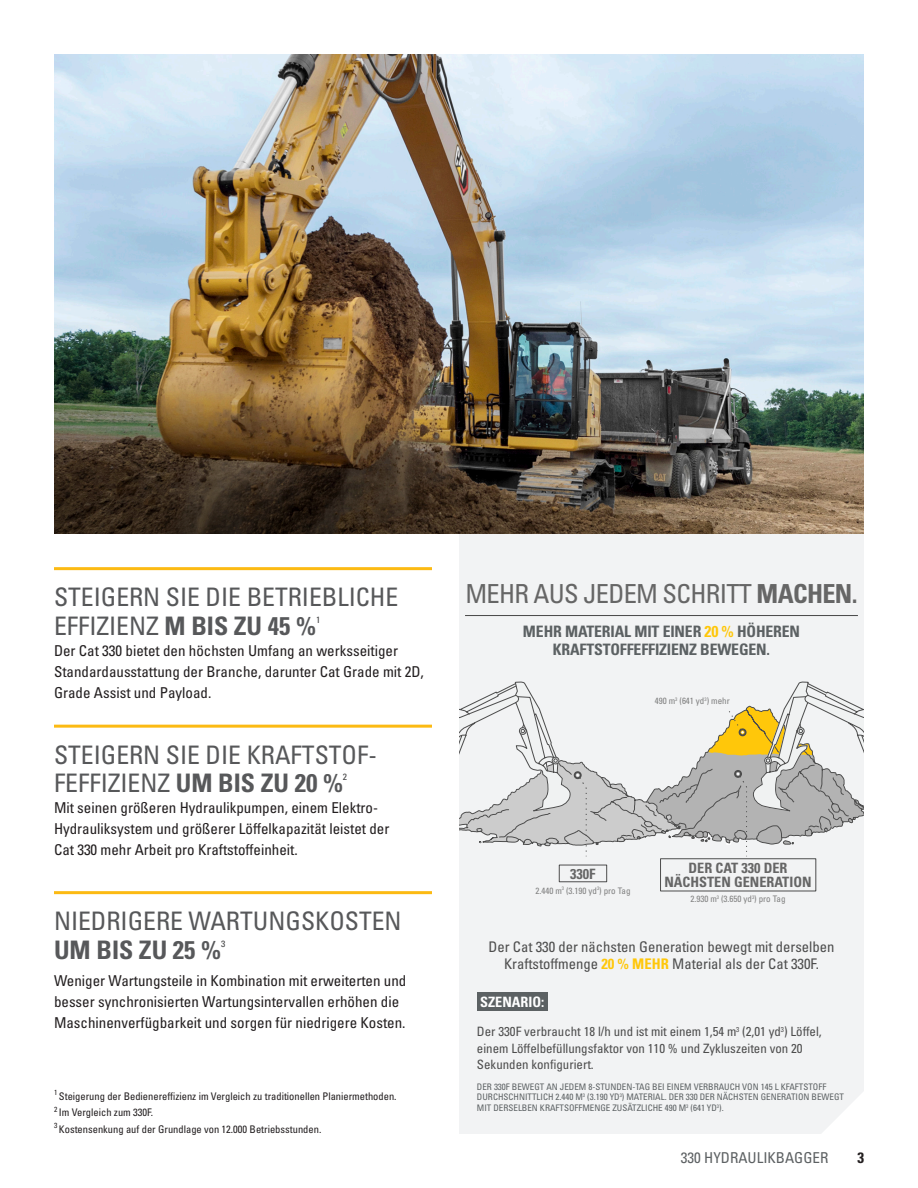
<style>
.page{position:relative;width:918px;height:1188px;background:#fff}
.page>*{position:absolute;margin:0;border:0;box-sizing:border-box;transform-origin:0 0}
.Get_More_-_19_pt_reg{font:condensed 26.25px "Univers LTCYR 57";letter-spacing:-.025em;color:#666}
.Headline_gray_with_y{font:condensed 25.5px/28.5px "Univers LTCYR 57";color:#57585a}
.Headline_gray-BF{font:25.5px "Univers LTCYR 67 Bold Cond";color:#57585a}
.Move_More_subhead-10{font:15.75px/17.2px "Univers LTCYR 67 Bold Cond";letter-spacing:-.01em;color:#5c6163;text-align:center}
.Body_copy{font:condensed 15px/21px "Univers LTCYR 57";color:#231f20}
.t1{font:condensed 15px "Univers LTCYR 57";color:#5d6163}
.t2{font:15px "Univers LTCYR 67 Bold Cond";color:#231f20}
.The_Next_Generation{font:condensed 14.7px/16.5px "Univers LTCYR 57";color:#4d4d4d;text-align:center}
._9_5_Bold{font:14.25px/13.5px "Univers LTCYR 67 Bold Cond";color:#666;text-align:center}
.Scenario{font:14.25px "Univers LTCYR 67 Bold Cond";color:#fff}
.Body_8_6_pt_gray{font:condensed 12.9px/16.2px "Univers LTCYR 57";color:#4d4d4d}
.Body_copy_footnotes{font:condensed 10.5px "Univers LTCYR 57";color:#231f20}
.Headline_gray_with_y-2{font:condensed 9.15px "Univers LTCYR 57";color:#3e3e3f;scale:1.05 1}
.Headline_gray-BF-2{font:condensed 9.15px "Univers LTCYR 57";color:#3e3e3f;scale:1.05 1}
.Disclaimer_-_6_pt{font:condensed 9px/10.5px "Univers LTCYR 57";color:#5c6163}
._6_pt_measurements{font:condensed 9px "Univers LTCYR 57";color:#808080}
.Body_copy_footnotes-2{font:condensed 7.35px "Univers LTCYR 57";color:#231f20}
.s1{font-family:"Univers LTCYR 67 Bold Cond";font-stretch:normal}
.s2{color:#ffc70a}
.s3{font-family:"Univers LTCYR 67 Bold Cond";font-stretch:normal;color:#ffc70a}
</style>
<div class="page">
<div style="left:459px;top:534px;width:405px;height:600px;background:#f2f3f4"></div>
<svg style="left:459px;top:681px;width:405px;height:179px"></svg>
<div style="left:559px;top:865px;width:48px;height:17px;border:1px solid #4d4d4d"></div>
<div style="left:660px;top:858px;width:156px;height:33px;border:1px solid #4d4d4d"></div>
<div style="left:477px;top:992px;width:71px;height:19px;background:#5c6163"></div>
<hr style="left:465px;top:615px;width:393px;height:1px;background:#4d4d4d">
<img style="left:54px;top:54px;width:810px;height:237px">
<img style="left:54px;top:291px;width:810px;height:243px">
<hr style="left:54px;top:567px;width:378px;height:3px;background:#fcba13">
<hr style="left:54px;top:725px;width:378px;height:3px;background:#fcba13">
<hr style="left:54px;top:891px;width:378px;height:3px;background:#fcba13">
<p class="Headline_gray_with_y" style="left:54px;top:582px;width:346px">STEIGERN SIE DIE BETRIEBLICHE<br>EFFIZIENZ <span class="s1">M BIS ZU 45 %</span></p>
<p class="Headline_gray_with_y-2" style="left:316px;top:614px;width:6px">1</p>
<p class="Body_copy" style="left:54px;top:639px;width:371px">Der Cat 330 bietet den höchsten Umfang an werksseitiger<br>Standardausstattung der Branche, darunter Cat Grade mit 2D,<br>Grade Assist und Payload.</p>
<p class="Headline_gray_with_y" style="left:54px;top:740px;width:325px">STEIGERN SIE DIE KRAFTSTOF-<br>FEFFIZIENZ <span class="s1">UM BIS ZU 20 %</span></p>
<p class="Headline_gray_with_y-2" style="left:343px;top:771px;width:6px">2</p>
<p class="Body_copy" style="left:54px;top:797px;width:337px">Mit seinen größeren Hydraulikpumpen, einem Elektro-<br>Hydrauliksystem und größerer Löffelkapazität leistet der<br>Cat 330 mehr Arbeit pro Kraftstoffeinheit.</p>
<p class="Headline_gray_with_y" style="left:54px;top:906px;width:349px">NIEDRIGERE WARTUNGSKOSTEN</p>
<p class="Headline_gray-BF" style="left:54px;top:934px;width:169px">UM BIS ZU 25 %</p>
<p class="Headline_gray-BF-2" style="left:221px;top:938px;width:6px">3</p>
<p class="Body_copy" style="left:54px;top:969px;width:354px">Weniger Wartungsteile in Kombination mit erweiterten und besser synchronisierten Wartungsintervallen erhöhen die<br>Maschinenverfügbarkeit und sorgen für niedrigere Kosten.</p>
<p class="Body_copy_footnotes-2" style="left:54px;top:1088px;width:5px">1</p>
<p class="Body_copy_footnotes" style="left:59px;top:1090px;width:339px">Steigerung der Bedienereffizienz im Vergleich zu traditionellen Planiermethoden.</p>
<p class="Body_copy_footnotes-2" style="left:54px;top:1104px;width:5px">2</p>
<p class="Body_copy_footnotes" style="left:59px;top:1106px;width:96px">Im Vergleich zum 330F.</p>
<p class="Body_copy_footnotes-2" style="left:54px;top:1121px;width:5px">3</p>
<p class="Body_copy_footnotes" style="left:59px;top:1122px;width:264px">Kostensenkung auf der Grundlage von 12.000 Betriebsstunden.</p>
<p class="Get_More_-_19_pt_reg" style="left:465px;top:577px;width:394px">MEHR AUS JEDEM SCHRITT <span class="s1">MACHEN.</span></p>
<p class="Move_More_subhead-10" style="left:523px;top:623px;width:279px">MEHR MATERIAL MIT EINER <span class="s2">20 %</span> HÖHEREN<br>KRAFTSTOFFEFFIZIENZ BEWEGEN.</p>
<p class="_6_pt_measurements" style="left:655px;top:695px;width:76px">490 m<sup>3</sup> (641 yd<sup>3</sup>) mehr</p>
<p class="_9_5_Bold" style="left:570px;top:866px;width:27px">330F</p>
<p class="_6_pt_measurements" style="left:535px;top:885px;width:97px">2.440 m<sup>3</sup> (3.190 yd<sup>3</sup>) pro Tag</p>
<p class="_9_5_Bold" style="left:664px;top:861px;width:149px">DER CAT 330 DER<br>NÄCHSTEN GENERATION</p>
<p class="_6_pt_measurements" style="left:690px;top:893px;width:97px">2.930 m<sup>3</sup> (3.650 yd<sup>3</sup>) pro Tag</p>
<p class="The_Next_Generation" style="left:489px;top:938px;width:347px">Der Cat 330 der nächsten Generation bewegt mit derselben<br>Kraftstoffmenge <span class="s3">20 % MEHR</span> Material als der Cat 330F.</p>
<p class="Scenario" style="left:480px;top:994px;width:66px">SZENARIO:</p>
<p class="Body_8_6_pt_gray" style="left:477px;top:1023px;width:346px">Der 330F verbraucht 18 l/h und ist mit einem 1,54 m<sup>3</sup> (2,01 yd<sup>3</sup>) Löffel, einem Löffelbefüllungsfaktor von 110 % und Zykluszeiten von 20<br>Sekunden konfiguriert.</p>
<p class="Disclaimer_-_6_pt" style="left:477px;top:1081px;width:369px">DER 330F BEWEGT AN JEDEM 8-STUNDEN-TAG BEI EINEM VERBRAUCH VON 145 L KFAFTSTOFF<br>DURCHSCHNITTLICH 2.440 M<sup>3</sup> (3.190 YD<sup>3</sup>) MATERIAL. DER 330 DER NÄCHSTEN GENERATION BEWEGT<br>MIT DERSELBEN KRAFTSOFFMENGE ZUSÄTZLICHE 490 M<sup>3</sup> (641 YD<sup>3</sup>).</p>
<p class="t1" style="left:681px;top:1148px;width:149px">330 HYDRAULIKBAGGER</p>
<p class="t2" style="left:857px;top:1148px;width:8px">3</p>
</div>
